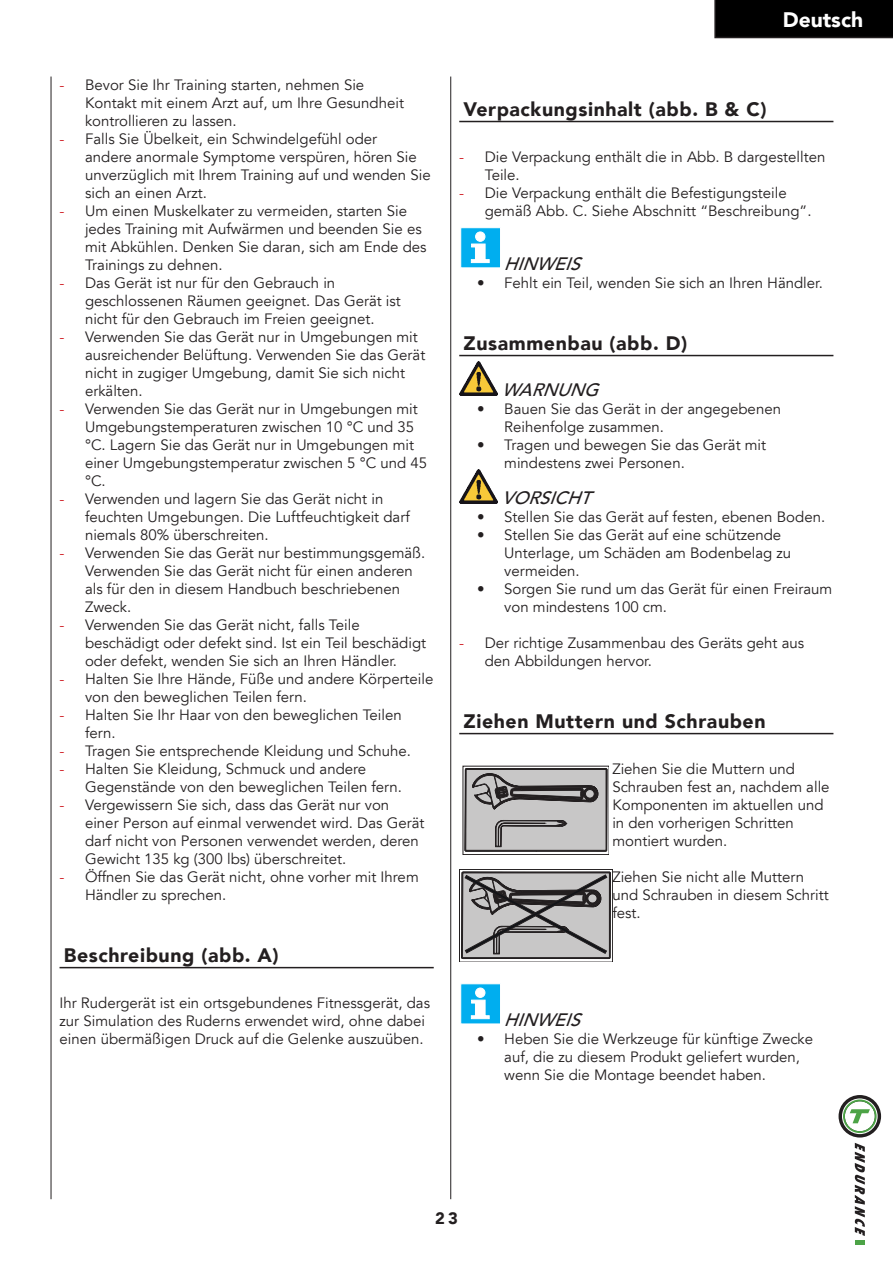
<style>
.page{position:relative;width:893px;height:1263px;background:#fff}
.page>*{position:absolute;margin:0;border:0;box-sizing:border-box;transform-origin:0 0}
.t1{font:900 21px "Avenir LT";color:#fff}
.t2{font:900 19.5px "Avenir LT";letter-spacing:.03em;color:#231f20}
.t3{font:italic 500 18px "Avenir LT";color:#231f20}
.t4{font:900 16.5px "Avenir LT";color:#231f20}
.t5{font:15px/18px "Avenir LT";color:#231f20}
.s1{color:#d1232a}
</style>
<div class="page">
<div style="left:714px;top:0;width:179px;height:38px;background:#000"></div>
<svg style="left:838px;top:1095px;width:43px;height:42px"></svg>
<svg style="left:855px;top:1143px;width:10px;height:93px"></svg>
<div style="left:855px;top:1240px;width:10px;height:5px;background:#4ca346"></div>
<hr style="left:51px;top:77px;width:1px;height:1122px;background:#231f20">
<hr style="left:450px;top:77px;width:1px;height:1122px;background:#231f20">
<hr style="left:60px;top:967px;width:374px;height:1px;background:#231f20">
<hr style="left:459px;top:121px;width:374px;height:1px;background:#231f20">
<hr style="left:459px;top:355px;width:374px;height:1px;background:#231f20">
<hr style="left:459px;top:733px;width:374px;height:1px;background:#231f20">
<svg style="left:460px;top:227px;width:40px;height:41px"></svg>
<img style="left:459px;top:361px;width:39px;height:34px">
<img style="left:459px;top:469px;width:39px;height:34px">
<svg style="left:463px;top:766px;width:146px;height:88px"></svg>
<svg style="left:459px;top:869px;width:153px;height:93px"></svg>
<svg style="left:460px;top:983px;width:40px;height:41px"></svg>
<p class="t5" style="left:85px;top:76px;width:320px;text-indent:-26px"><span class="s1">-</span> Bevor Sie Ihr Training starten, nehmen Sie<br>Kontakt mit einem Arzt auf, um Ihre Gesundheit kontrollieren zu lassen.</p>
<p class="t5" style="left:85px;top:130px;width:347px;text-indent:-26px"><span class="s1">-</span> Falls Sie Übelkeit, ein Schwindelgefühl oder<br>andere anormale Symptome verspüren, hören Sie unverzüglich mit Ihrem Training auf und wenden Sie sich an einen Arzt.</p>
<p class="t5" style="left:85px;top:202px;width:343px;text-indent:-26px"><span class="s1">-</span> Um einen Muskelkater zu vermeiden, starten Sie jedes Training mit Aufwärmen und beenden Sie es mit Abkühlen. Denken Sie daran, sich am Ende des Trainings zu dehnen.</p>
<p class="t5" style="left:85px;top:274px;width:317px;text-indent:-26px"><span class="s1">-</span> Das Gerät ist nur für den Gebrauch in geschlossenen Räumen geeignet. Das Gerät ist nicht für den Gebrauch im Freien geeignet.</p>
<p class="t5" style="left:85px;top:328px;width:342px;text-indent:-26px"><span class="s1">-</span> Verwenden Sie das Gerät nur in Umgebungen mit ausreichender Belüftung. Verwenden Sie das Gerät nicht in zugiger Umgebung, damit Sie sich nicht erkälten.</p>
<p class="t5" style="left:85px;top:400px;width:344px;text-indent:-26px"><span class="s1">-</span> Verwenden Sie das Gerät nur in Umgebungen mit Umgebungstemperaturen zwischen 10 °C und 35 °C. Lagern Sie das Gerät nur in Umgebungen mit einer Umgebungstemperatur zwischen 5 °C und 45 °C.</p>
<p class="t5" style="left:85px;top:490px;width:326px;text-indent:-26px"><span class="s1">-</span> Verwenden und lagern Sie das Gerät nicht in feuchten Umgebungen. Die Luftfeuchtigkeit darf niemals 80% überschreiten.</p>
<p class="t5" style="left:85px;top:544px;width:342px;text-indent:-26px"><span class="s1">-</span> Verwenden Sie das Gerät nur bestimmungsgemäß.<br>Verwenden Sie das Gerät nicht für einen anderen als für den in diesem Handbuch beschriebenen Zweck.</p>
<p class="t5" style="left:85px;top:616px;width:343px;text-indent:-26px"><span class="s1">-</span> Verwenden Sie das Gerät nicht, falls Teile beschädigt oder defekt sind. Ist ein Teil beschädigt oder defekt, wenden Sie sich an Ihren Händler.</p>
<p class="t5" style="left:85px;top:670px;width:350px;text-indent:-26px"><span class="s1">-</span> Halten Sie Ihre Hände, Füße und andere Körperteile von den beweglichen Teilen fern.</p>
<p class="t5" style="left:85px;top:706px;width:318px;text-indent:-26px"><span class="s1">-</span> Halten Sie Ihr Haar von den beweglichen Teilen fern.</p>
<p class="t5" style="left:60px;top:742px;width:353px"><span class="s1">-</span> Tragen Sie entsprechende Kleidung und Schuhe.</p>
<p class="t5" style="left:85px;top:760px;width:319px;text-indent:-26px"><span class="s1">-</span> Halten Sie Kleidung, Schmuck und andere<br>Gegenstände von den beweglichen Teilen fern.</p>
<p class="t5" style="left:85px;top:796px;width:341px;text-indent:-26px"><span class="s1">-</span> Vergewissern Sie sich, dass das Gerät nur von einer Person auf einmal verwendet wird. Das Gerät darf nicht von Personen verwendet werden, deren Gewicht 135 kg (300 lbs) überschreitet.</p>
<p class="t5" style="left:85px;top:868px;width:335px;text-indent:-26px"><span class="s1">-</span> Öffnen Sie das Gerät nicht, ohne vorher mit Ihrem<br>Händler zu sprechen.</p>
<h2 class="t2" style="left:64px;top:943px;width:216px">Beschreibung (abb. A)</h2>
<p class="t5" style="left:60px;top:994px;width:372px">Ihr Rudergerät ist ein ortsgebundenes Fitnessgerät, das zur Simulation des Ruderns erwendet wird, ohne dabei einen übermäßigen Druck auf die Gelenke auszuüben.</p>
<h1 class="t1" style="left:783px;top:6px;width:82px">Deutsch</h1>
<h2 class="t2" style="left:463px;top:97px;width:304px">Verpackungsinhalt (abb. B &amp; C)</h2>
<p class="t5" style="left:485px;top:148px;width:342px;text-indent:-26px"><span class="s1">-</span> Die Verpackung enthält die in Abb. B dargestellten<br>Teile.</p>
<p class="t5" style="left:485px;top:184px;width:328px;text-indent:-26px"><span class="s1">-</span> Die Verpackung enthält die Befestigungsteile gemäß Abb. C. Siehe Abschnitt “Beschreibung”.</p>
<p class="t3" style="left:504px;top:253px;width:85px">HINWEIS</p>
<p class="t5" style="left:477px;top:274px;width:347px">• Fehlt ein Teil, wenden Sie sich an Ihren Händler.</p>
<h2 class="t2" style="left:463px;top:331px;width:225px">Zusammenbau (abb. D)</h2>
<p class="t3" style="left:502px;top:379px;width:105px">WARNUNG</p>
<p class="t5" style="left:504px;top:400px;width:278px;text-indent:-27px">• Bauen Sie das Gerät in der angegebenen<br>Reihenfolge zusammen.</p>
<p class="t5" style="left:504px;top:436px;width:263px;text-indent:-27px">• Tragen und bewegen Sie das Gerät mit mindestens zwei Personen.</p>
<p class="t3" style="left:502px;top:487px;width:98px">VORSICHT</p>
<p class="t5" style="left:477px;top:508px;width:349px">• Stellen Sie das Gerät auf festen, ebenen Boden.</p>
<p class="t5" style="left:504px;top:526px;width:289px;text-indent:-27px">• Stellen Sie das Gerät auf eine schützende<br>Unterlage, um Schäden am Bodenbelag zu vermeiden.</p>
<p class="t5" style="left:504px;top:580px;width:330px;text-indent:-27px">• Sorgen Sie rund um das Gerät für einen Freiraum von mindestens 100 cm.</p>
<p class="t5" style="left:485px;top:634px;width:321px;text-indent:-26px"><span class="s1">-</span> Der richtige Zusammenbau des Geräts geht aus den Abbildungen hervor.</p>
<h2 class="t2" style="left:463px;top:709px;width:304px">Ziehen Muttern und Schrauben</h2>
<p class="t5" style="left:612px;top:760px;width:219px">Ziehen Sie die Muttern und<br>Schrauben fest an, nachdem alle<br>Komponenten im aktuellen und in den vorherigen Schritten montiert wurden.</p>
<p class="t5" style="left:612px;top:868px;width:218px">Ziehen Sie nicht alle Muttern und Schrauben in diesem Schritt fest.</p>
<p class="t3" style="left:504px;top:1009px;width:85px">HINWEIS</p>
<p class="t5" style="left:504px;top:1030px;width:310px;text-indent:-27px">• Heben Sie die Werkzeuge für künftige Zwecke auf, die zu diesem Produkt geliefert wurden, wenn Sie die Montage beendet haben.</p>
<p class="t4" style="left:435px;top:1208px;width:24px">23</p>
</div>
